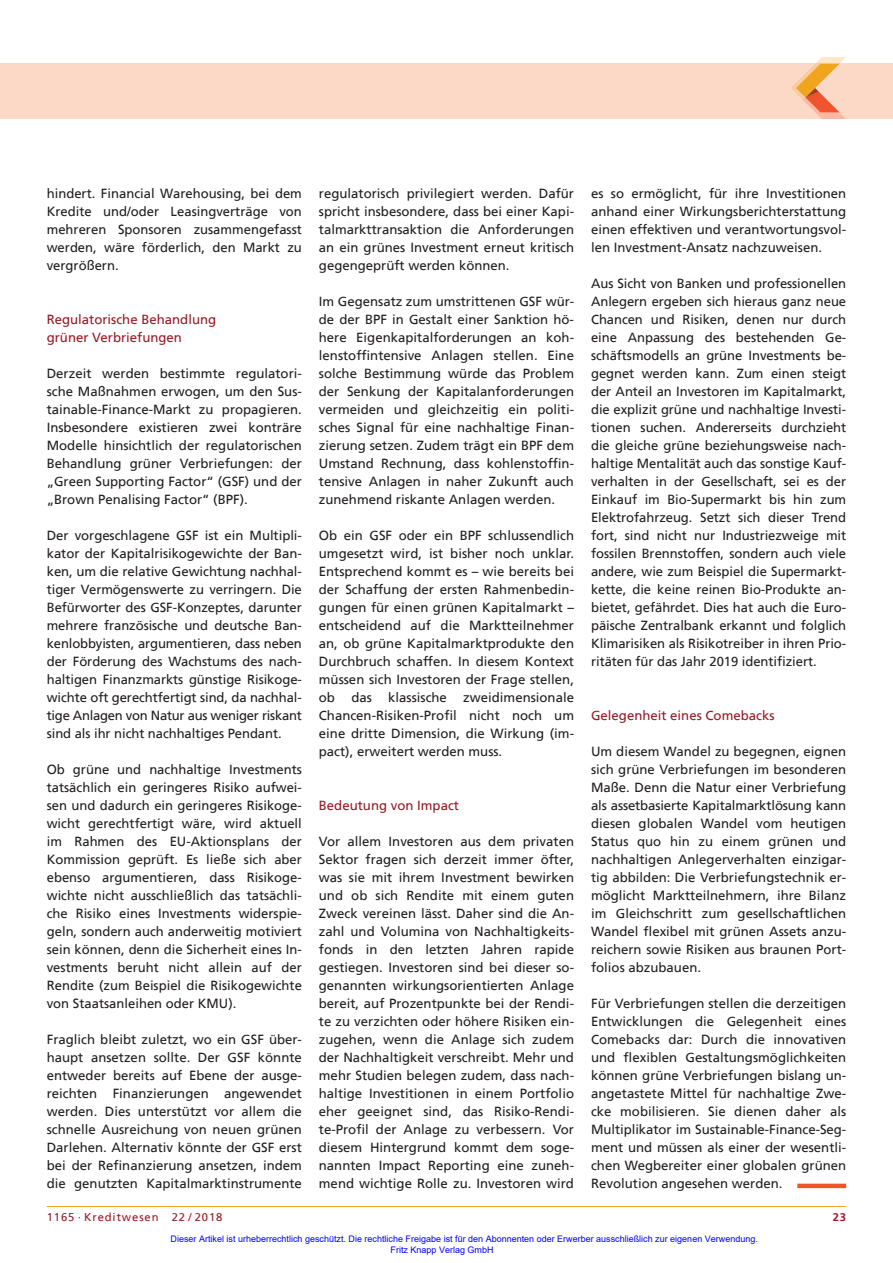
<style>
.page{position:relative;width:893px;height:1263px;background:#fff}
.page>*{position:absolute;margin:0;border:0;box-sizing:border-box;transform-origin:0 0}
.t1{font:13.2px/18px "Frutiger";color:#231f20;text-align:justify}
.t2{font:13.2px/18px "Frutiger";color:#981a26}
.t3{font:11.25px "Frutiger";letter-spacing:.08em;color:#981a26}
.t4{font:700 11.25px "Frutiger";color:#981a26}
.t5{font:9px/10.8px "Arial";color:#00f}
</style>
<div class="page">
<hr style="left:47px;top:1206px;width:799px;height:1px;background:#f1a31e">
<div style="left:0;top:64px;width:893px;height:55px;background:#fcd9c7"></div>
<svg style="left:791px;top:57px;width:55px;height:62px"></svg>
<div style="left:797px;top:1183px;width:49px;height:5px;background:#f0542e"></div>
<p class="t1" style="left:47px;top:185px;width:257px">hindert. Financial Warehousing, bei dem Kredite und/oder Leasingverträge von mehreren Sponsoren zusammengefasst werden, wäre förderlich, den Markt zu vergrößern.</p>
<p class="t2" style="left:47px;top:311px;width:171px">Regulatorische Behandlung grüner Verbriefungen</p>
<p class="t1" style="left:47px;top:365px;width:257px">Derzeit werden bestimmte regulatori&shy;sche Maßnahmen erwogen, um den Sus&shy;tainable-Finance-Markt zu propagieren.<br>Insbesondere existieren zwei konträre Modelle hinsichtlich der regulatorischen Behandlung grüner Verbriefungen: der „Green Supporting Factor“ (GSF) und der „Brown Penalising Factor“ (BPF).</p>
<p class="t1" style="left:47px;top:527px;width:257px">Der vorgeschlagene GSF ist ein Multipli&shy;kator der Kapitalrisikogewichte der Ban&shy;ken, um die relative Gewichtung nachhal&shy;tiger Vermögenswerte zu verringern. Die Befürworter des GSF-Konzeptes, darunter mehrere französische und deutsche Ban&shy;kenlobbyisten, argumentieren, dass neben der Förderung des Wachstums des nach&shy;haltigen Finanzmarkts günstige Risikoge&shy;wichte oft gerechtfertigt sind, da nachhal&shy;tige Anlagen von Natur aus weniger riskant sind als ihr nicht nachhaltiges Pendant.</p>
<p class="t1" style="left:47px;top:761px;width:257px">Ob grüne und nachhaltige Investments tatsächlich ein geringeres Risiko aufwei&shy;sen und dadurch ein geringeres Risikoge&shy;wicht gerechtfertigt wäre, wird aktuell im Rahmen des EU-Aktionsplans der Kommission geprüft. Es ließe sich aber ebenso argumentieren, dass Risikoge&shy;wichte nicht ausschließlich das tatsächli&shy;che Risiko eines Investments widerspie&shy;geln, sondern auch anderweitig motiviert sein können, denn die Sicherheit eines In&shy;vestments beruht nicht allein auf der Rendite (zum Beispiel die Risikogewichte von Staatsanleihen oder KMU).</p>
<p class="t1" style="left:47px;top:1031px;width:257px">Fraglich bleibt zuletzt, wo ein GSF über&shy;haupt ansetzen sollte. Der GSF könnte entweder bereits auf Ebene der ausge&shy;reichten Finanzierungen angewendet werden. Dies unterstützt vor allem die schnelle Ausreichung von neuen grünen Darlehen. Alternativ könnte der GSF erst bei der Refinanzierung ansetzen, indem die genutzten Kapitalmarktinstrumente</p>
<p class="t1" style="left:319px;top:185px;width:257px">regulatorisch privilegiert werden. Dafür spricht insbesondere, dass bei einer Kapi&shy;talmarkttransaktion die Anforderungen an ein grünes Investment erneut kritisch gegengeprüft werden können.</p>
<p class="t1" style="left:319px;top:293px;width:257px">Im Gegensatz zum umstrittenen GSF wür&shy;de der BPF in Gestalt einer Sanktion hö&shy;here Eigenkapitalforderungen an koh&shy;lenstoffintensive Anlagen stellen. Eine solche Bestimmung würde das Problem der Senkung der Kapitalanforderungen vermeiden und gleichzeitig ein politi&shy;sches Signal für eine nachhaltige Finan&shy;zierung setzen. Zudem trägt ein BPF dem Umstand Rechnung, dass kohlenstoffin&shy;tensive Anlagen in naher Zukunft auch zunehmend riskante Anlagen werden.</p>
<p class="t1" style="left:319px;top:527px;width:257px">Ob ein GSF oder ein BPF schlussendlich umgesetzt wird, ist bisher noch unklar.<br>Entsprechend kommt es – wie bereits bei der Schaffung der ersten Rahmenbedin&shy;gungen für einen grünen Kapitalmarkt – entscheidend auf die Marktteilnehmer an, ob grüne Kapitalmarktprodukte den Durchbruch schaffen. In diesem Kontext müssen sich Investoren der Frage stellen, ob das klassische zweidimensionale Chancen-Risiken-Profil nicht noch um eine dritte Dimension, die Wirkung (im&shy;pact), erweitert werden muss.</p>
<p class="t2" style="left:319px;top:797px;width:142px">Bedeutung von Impact</p>
<p class="t1" style="left:319px;top:833px;width:257px">Vor allem Investoren aus dem privaten Sektor fragen sich derzeit immer öfter, was sie mit ihrem Investment bewirken und ob sich Rendite mit einem guten Zweck vereinen lässt. Daher sind die An&shy;zahl und Volumina von Nachhaltigkeits&shy;fonds in den letzten Jahren rapide gestiegen. Investoren sind bei dieser so&shy;genannten wirkungsorientierten Anlage bereit, auf Prozentpunkte bei der Rendi&shy;te zu verzichten oder höhere Risiken ein&shy;zugehen, wenn die Anlage sich zudem der Nachhaltigkeit verschreibt. Mehr und mehr Studien belegen zudem, dass nach&shy;haltige Investitionen in einem Portfolio eher geeignet sind, das Risiko-Rendi&shy;te-Profil der Anlage zu verbessern. Vor diesem Hintergrund kommt dem soge&shy;nannten Impact Reporting eine zuneh&shy;mend wichtige Rolle zu. Investoren wird</p>
<p class="t1" style="left:591px;top:185px;width:257px">es so ermöglicht, für ihre Investitionen anhand einer Wirkungsberichterstattung einen effektiven und verantwortungsvol&shy;len Investment-Ansatz nachzuweisen.</p>
<p class="t1" style="left:591px;top:275px;width:257px">Aus Sicht von Banken und professionellen Anlegern ergeben sich hieraus ganz neue Chancen und Risiken, denen nur durch eine Anpassung des bestehenden Ge&shy;schäftsmodells an grüne Investments be&shy;gegnet werden kann. Zum einen steigt der Anteil an Investoren im Kapitalmarkt, die explizit grüne und nachhaltige Investi&shy;tionen suchen. Andererseits durchzieht die gleiche grüne beziehungsweise nach&shy;haltige Mentalität auch das sonstige Kauf&shy;verhalten in der Gesellschaft, sei es der Einkauf im Bio-Supermarkt bis hin zum Elektrofahrzeug. Setzt sich dieser Trend fort, sind nicht nur Industriezweige mit fossilen Brennstoffen, sondern auch viele andere, wie zum Beispiel die Supermarkt&shy;kette, die keine reinen Bio-Produkte an&shy;bietet, gefährdet. Dies hat auch die Euro&shy;päische Zentralbank erkannt und folglich Klimarisiken als Risikotreiber in ihren Prio&shy;ritäten für das Jahr 2019 identifiziert.</p>
<p class="t2" style="left:591px;top:707px;width:185px">Gelegenheit eines Comebacks</p>
<p class="t1" style="left:591px;top:743px;width:257px">Um diesem Wandel zu begegnen, eignen sich grüne Verbriefungen im besonderen Maße. Denn die Natur einer Verbriefung als assetbasierte Kapitalmarktlösung kann diesen globalen Wandel vom heutigen Status quo hin zu einem grünen und nachhaltigen Anlegerverhalten einzigar&shy;tig abbilden: Die Verbriefungstechnik er&shy;möglicht Marktteilnehmern, ihre Bilanz im Gleichschritt zum gesellschaftlichen Wandel flexibel mit grünen Assets anzu&shy;reichern sowie Risiken aus braunen Port&shy;folios abzubauen.</p>
<p class="t1" style="left:591px;top:995px;width:257px">Für Verbriefungen stellen die derzeitigen Entwicklungen die Gelegenheit eines Comebacks dar: Durch die innovativen und flexiblen Gestaltungsmöglichkeiten können grüne Verbriefungen bislang un&shy;angetastete Mittel für nachhaltige Zwe&shy;cke mobilisieren. Sie dienen daher als Multiplikator im Sustainable-Finance-Seg&shy;ment und müssen als einer der wesentli&shy;chen Wegbereiter einer globalen grünen Revolution angesehen werden.</p>
<p class="t3" style="left:47px;top:1211px;width:177px">1165 · Kreditwesen 22 / 2018</p>
<p class="t4" style="left:833px;top:1211px;width:15px">23</p>
<p class="t5" style="left:391px;top:1233px;width:369px;text-indent:-220px">Dieser Artikel ist urheberrechtlich geschützt. Die rechtliche Freigabe ist für den Abonnenten oder Erwerber ausschließlich zur eigenen Verwendung.<br>Fritz Knapp Verlag GmbH</p>
</div>
